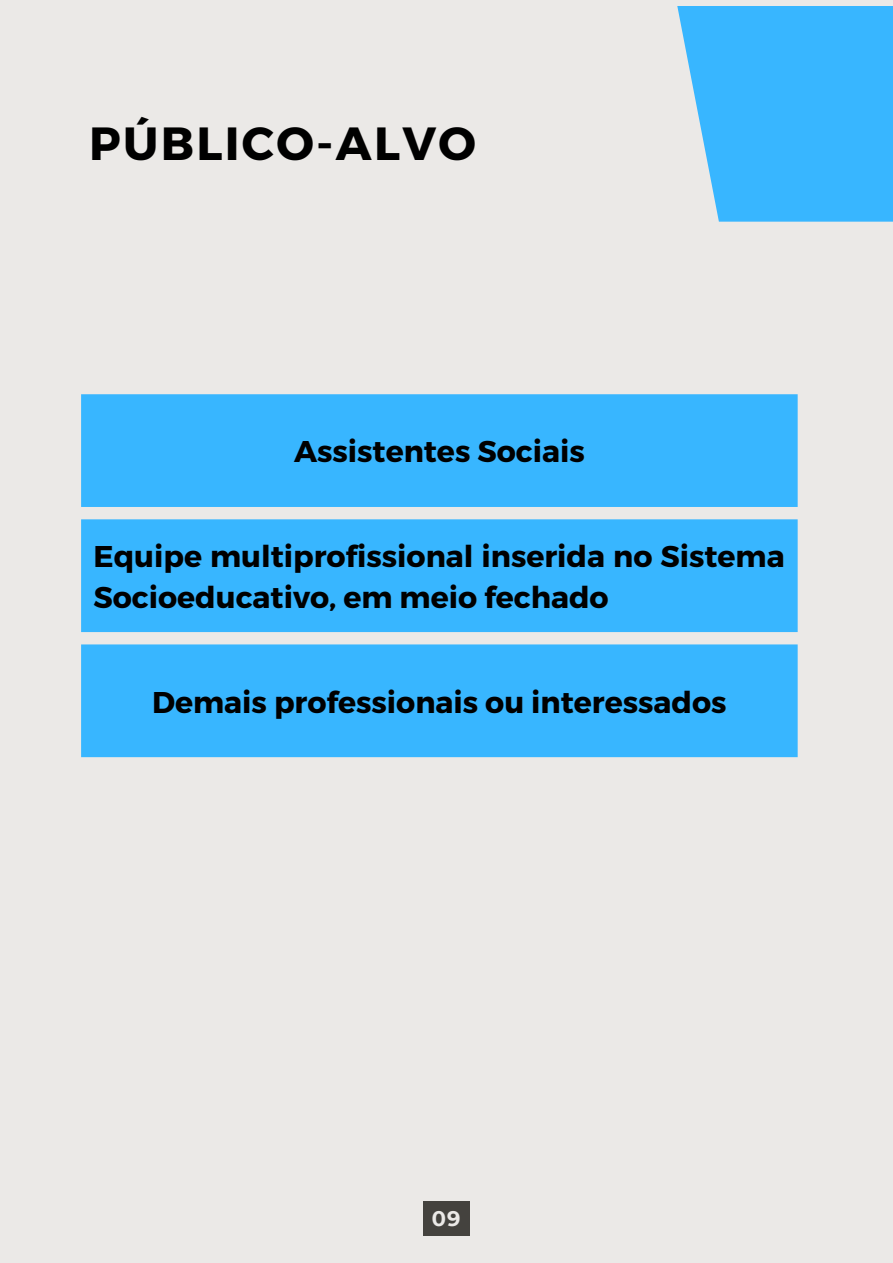
<style>
.page{position:relative;width:893px;height:1263px;background:#ebe9e7}
.page>*{position:absolute;margin:0;border:0;box-sizing:border-box;transform-origin:0 0}
.t1{font:700 46.5px "Montserrat";letter-spacing:.05em;color:#000}
.t2{font:700 30px/41.6px "Montserrat";color:#000}
.t3{font:700 21px "Montserrat";color:#ebe9e7}
</style>
<div class="page">
<div style="left:423px;top:1201px;width:46px;height:34px;background:#44423e"></div>
<svg style="left:81px;top:394px;width:716px;height:363px;background:#44b9fd"></svg>
<svg style="left:677px;top:6px;width:216px;height:216px;background:#49bbfc"></svg>
<h1 class="t1" style="left:89px;top:113px;width:388px">PÚBLICO-ALVO</h1>
<p class="t2" style="left:294px;top:429px;width:292px">Assistentes Sociais</p>
<p class="t2" style="left:93px;top:534px;width:693px">Equipe multiprofissional inserida no Sistema<br>Socioeducativo, em meio fechado</p>
<p class="t2" style="left:152px;top:679px;width:576px">Demais professionais ou interessados</p>
<p class="t3" style="left:432px;top:1205px;width:30px">09</p>
</div>
